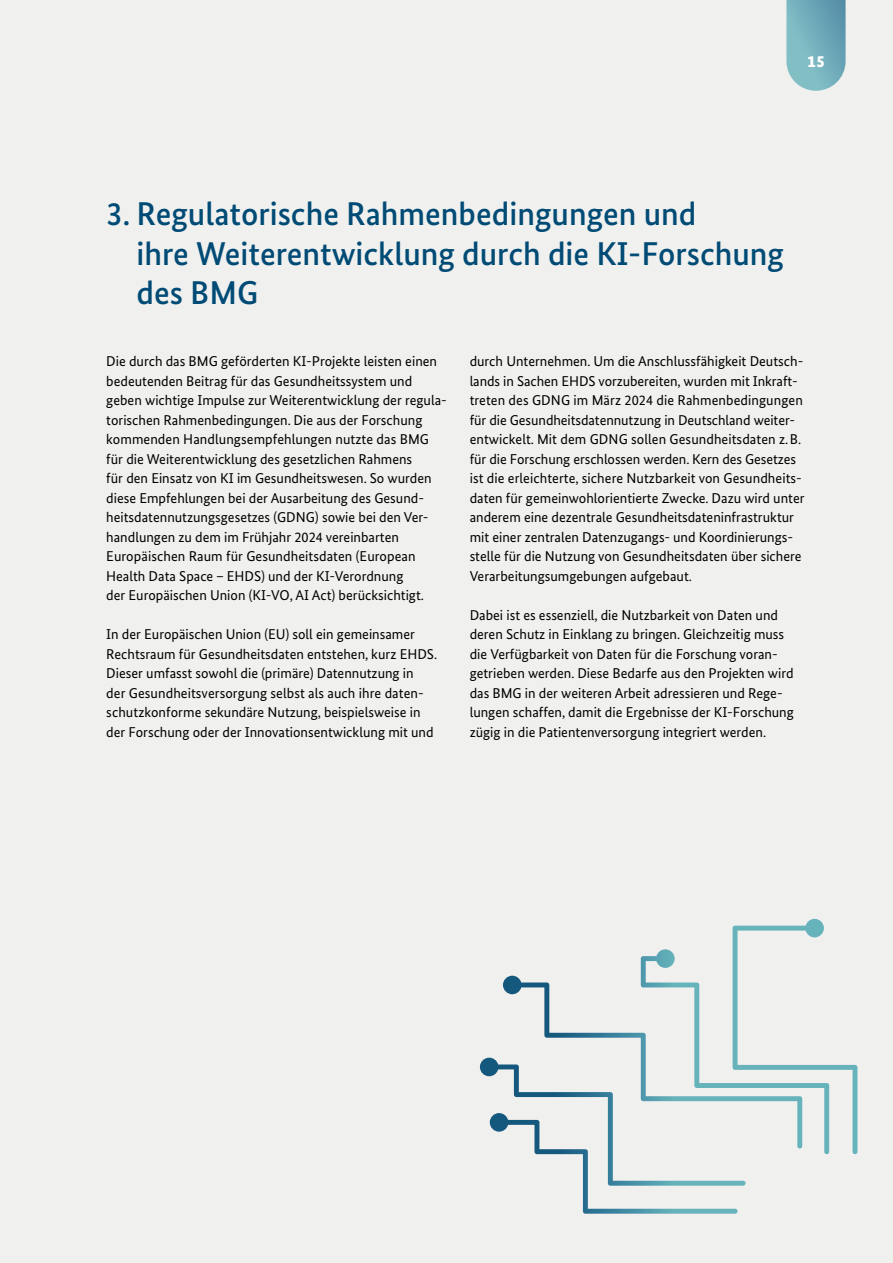
<style>
.page{position:relative;width:893px;height:1263px;background:#f0f0ef}
.page>*{position:absolute;margin:0;border:0;box-sizing:border-box;transform-origin:0 0}
.H1_22pt{font:500 33px/39.6px "Bundes Sans";color:#004b75}
.t1{font:900 16.5px "Bundes Sans";color:#fff}
.P_Fließtext{font:14.25px/19.5px "Bundes Sans";color:#000}
</style>
<div class="page">
<svg style="left:786px;top:0;width:60px;height:91px;background:#7db4bf"></svg>
<svg style="left:480px;top:919px;width:377px;height:295px"></svg>
<p class="t1" style="left:807px;top:51px;width:19px">15</p>
<h1 class="H1_22pt" style="left:136px;top:194px;width:649px;text-indent:-30px">3. Regulatorische Rahmenbedingungen und<br>ihre Weiterentwicklung durch die KI-Forschung des BMG</h1>
<p class="P_Fließtext" style="left:106px;top:351px;width:342px">Die durch das BMG geförderten KI-Projekte leisten einen bedeutenden Beitrag für das Gesundheitssystem und geben wichtige Impulse zur Weiterentwicklung der regula&shy;torischen Rahmenbedingungen. Die aus der Forschung kommenden Handlungsempfehlungen nutzte das BMG für die Weiterentwicklung des gesetzlichen Rahmens<br>für den Einsatz von KI im Gesundheitswesen. So wurden diese Empfehlungen bei der Ausarbeitung des Gesund&shy;heitsdatennutzungsgesetzes (GDNG) sowie bei den Ver&shy;handlungen zu dem im Frühjahr 2024 vereinbarten Europäischen Raum für Gesundheitsdaten (European Health Data Space – EHDS) und der KI-Verordnung<br>der Europäischen Union (KI-VO, AI Act) berücksichtigt.</p>
<p class="P_Fließtext" style="left:106px;top:624px;width:332px">In der Europäischen Union (EU) soll ein gemeinsamer Rechtsraum für Gesundheitsdaten entstehen, kurz EHDS.<br>Dieser umfasst sowohl die (primäre) Datennutzung in<br>der Gesundheitsversorgung selbst als auch ihre daten&shy;schutzkonforme sekundäre Nutzung, beispielsweise in der Forschung oder der Innovationsentwicklung mit und</p>
<p class="P_Fließtext" style="left:470px;top:351px;width:336px">durch Unternehmen. Um die Anschlussfähigkeit Deutsch&shy;lands in Sachen EHDS vorzubereiten, wurden mit Inkraft&shy;treten des GDNG im März 2024 die Rahmenbedingungen für die Gesundheitsdatennutzung in Deutschland weiter&shy;entwickelt. Mit dem GDNG sollen Gesundheitsdaten z.B. für die Forschung erschlossen werden. Kern des Gesetzes ist die erleichterte, sichere Nutzbarkeit von Gesundheits&shy;daten für gemeinwohlorientierte Zwecke. Dazu wird unter anderem eine dezentrale Gesundheitsdateninfrastruktur mit einer zentralen Datenzugangs- und Koordinierungs&shy;stelle für die Nutzung von Gesundheitsdaten über sichere Verarbeitungsumgebungen aufgebaut.</p>
<p class="P_Fließtext" style="left:470px;top:605px;width:326px">Dabei ist es essenziell, die Nutzbarkeit von Daten und deren Schutz in Einklang zu bringen. Gleichzeitig muss die Verfügbarkeit von Daten für die Forschung voran&shy;getrieben werden. Diese Bedarfe aus den Projekten wird das BMG in der weiteren Arbeit adressieren und Rege&shy;lungen schaffen, damit die Ergebnisse der KI-Forschung zügig in die Patientenversorgung integriert werden.</p>
</div>
